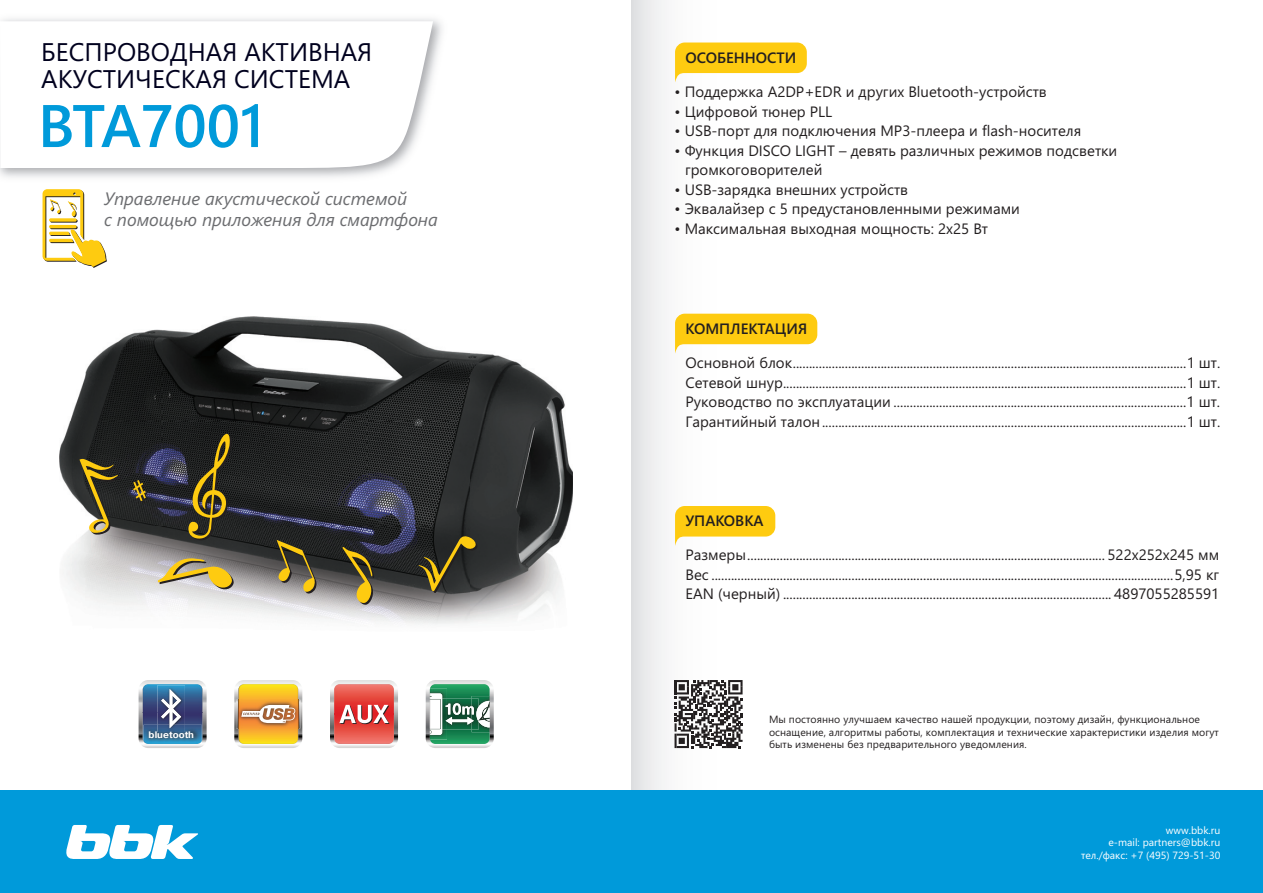
<style>
.page{position:relative;width:1263px;height:893px;background:#fff}
.page>*{position:absolute;margin:0;border:0;box-sizing:border-box;transform-origin:0 0}
.t1{font:600 60px "Segoe UI";color:#009ada}
.t2{font:25.5px/27px "Segoe UI";color:#00011e}
.t3{font:italic 18px/21.6px "Segoe UI";color:#6c6d70}
.t4{font:15px/19.5px "Segoe UI";color:#231f20;text-align:justify}
.t5{font:600 15px "Segoe UI";color:#231f20}
.t6{font:10.5px/12.6px "Segoe UI";letter-spacing:.005em;color:#231f20}
.t7{font:10.5px/12.6px "Segoe UI";color:#fff;text-align:right}
.t8{font:700 9.45px "Pragmatica C";color:#fff}
</style>
<div class="page">
<svg style="left:0;top:21px;width:433px;height:147px"></svg>
<div style="left:631px;top:0;width:148px;height:791px;background:linear-gradient(to right,#ededee,#fff)"></div>
<svg style="left:675px;top:314px;width:142px;height:39px"></svg>
<svg style="left:675px;top:506px;width:100px;height:40px"></svg>
<div style="left:0;top:791px;width:1263px;height:102px;background:#009ada"></div>
<svg style="left:66px;top:825px;width:132px;height:34px"></svg>
<svg style="left:675px;top:43px;width:132px;height:39px"></svg>
<svg style="left:139px;top:680px;width:68px;height:68px;background:#6482a2"></svg>
<svg style="left:234px;top:680px;width:68px;height:68px;background:#e3b762"></svg>
<svg style="left:330px;top:680px;width:68px;height:68px;background:#de7a75"></svg>
<svg style="left:426px;top:680px;width:68px;height:68px"></svg>
<img style="left:60px;top:317px;width:513px;height:308px">
<svg style="left:418px;top:535px;width:60px;height:58px;background:#474127"></svg>
<svg style="left:79px;top:458px;width:41px;height:77px;background:#6c6441"></svg>
<svg style="left:342px;top:547px;width:34px;height:58px;background:#786b40"></svg>
<svg style="left:158px;top:555px;width:77px;height:37px;background:#bbac7f"></svg>
<svg style="left:277px;top:540px;width:40px;height:56px;background:#746a47"></svg>
<svg style="left:133px;top:480px;width:15px;height:23px"></svg>
<svg style="left:188px;top:431px;width:44px;height:110px;background:#4f4520"></svg>
<svg style="left:43px;top:189px;width:64px;height:79px"></svg>
<svg style="left:674px;top:680px;width:68px;height:68px"></svg>
<h2 class="t2" style="left:41px;top:39px;width:333px">БЕСПРОВОДНАЯ АКТИВНАЯ<br>АКУСТИЧЕСКАЯ СИСТЕМА</h2>
<h1 class="t1" style="left:38px;top:91px;width:228px">BTA7001</h1>
<p class="t3" style="left:104px;top:188px;width:335px">Управление акустической системой<br>с помощью приложения для смартфона</p>
<p class="t8" style="left:149px;top:730px;width:47px">bluetooth</p>
<p class="t5" style="left:685px;top:49px;width:112px">ОСОБЕННОСТИ</p>
<p class="t4" style="left:674px;top:82px;width:374px">• Поддержка A2DP+EDR и других Bluetooth-устройств</p>
<p class="t4" style="left:674px;top:102px;width:159px">• Цифровой тюнер PLL</p>
<p class="t4" style="left:674px;top:121px;width:408px">• USB-порт для подключения MP3-плеера и flash-носителя</p>
<p class="t4" style="left:685px;top:141px;width:434px;text-indent:-10px">• Функция DISCO LIGHT – девять различных режимов подсветки громкоговорителей</p>
<p class="t4" style="left:674px;top:180px;width:235px">• USB-зарядка внешних устройств</p>
<p class="t4" style="left:674px;top:199px;width:347px">• Эквалайзер с 5 предустановленными режимами</p>
<p class="t4" style="left:674px;top:219px;width:315px">• Максимальная выходная мощность: 2x25 Вт</p>
<p class="t5" style="left:685px;top:320px;width:123px">КОМПЛЕКТАЦИЯ</p>
<p class="t4" style="left:685px;top:353px;width:536px">Основной блок.........................................................................................................................1 шт.<br>Сетевой шнур............................................................................................................................1 шт.<br>Руководство по эксплуатации ..........................................................................................1 шт.<br>Гарантийный талон................................................................................................................1 шт.</p>
<p class="t5" style="left:685px;top:512px;width:80px">УПАКОВКА</p>
<p class="t4" style="left:685px;top:545px;width:535px">Размеры.............................................................................................................. 522x252x245 мм Вес ..............................................................................................................................................5,95 кг EAN (черный) ..................................................................................................... 4897055285591</p>
<p class="t6" style="left:769px;top:713px;width:451px">Мы постоянно улучшаем качество нашей продукции, поэтому дизайн, функциональное оснащение, алгоритмы работы, комплектация и технические характеристики изделия могут быть изменены без предварительного уведомления.</p>
<p class="t7" style="left:1081px;top:824px;width:141px">www.bbk.ru<br>e-mail: partners@bbk.ru тел./факс: +7 (495) 729-51-30</p>
</div>
